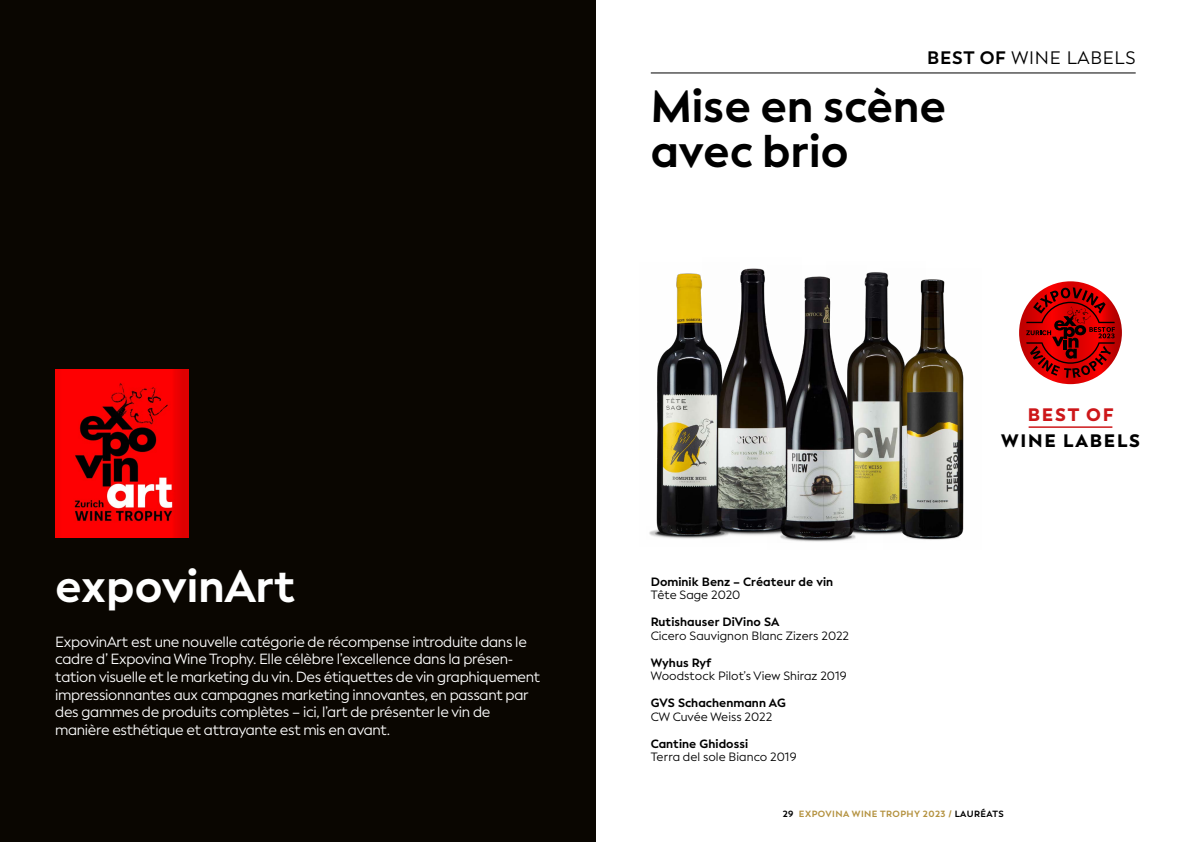
<style>
.page{position:relative;width:1191px;height:842px;background:#fff}
.page>*{position:absolute;margin:0;border:0;box-sizing:border-box;transform-origin:0 0}
.t1{font:700 45px/45px "Facundo";color:#000}
.t2{font:700 45px "Facundo";color:#fff}
.t3{font:18px "Facundo";letter-spacing:.04em;color:#000}
.t4{font:900 18px "Facundo";letter-spacing:.1em;color:#000}
.t5{font:900 18px "Facundo";letter-spacing:.1em;color:#cd171a}
.t6{font:14.7px/17.6px "Facundo";letter-spacing:-.02em;color:#fff}
.t7{font:12px "Facundo";letter-spacing:.005em;color:#000}
.t8{font:700 12px "Facundo";letter-spacing:.005em;color:#000}
.t9{font:700 9px "Facundo";letter-spacing:.05em;color:#b49240}
.s1{font-weight:700}
.s2{color:#000}
</style>
<div class="page">
<div style="left:0;top:0;width:595px;height:842px;background:#0a0601"></div>
<img style="left:867px;top:272px;width:16px;height:263px">
<img style="left:883px;top:272px;width:81px;height:268px">
<img style="left:802px;top:273px;width:65px;height:269px">
<img style="left:649px;top:273px;width:53px;height:266px">
<img style="left:699px;top:519px;width:106px;height:17px">
<img style="left:702px;top:268px;width:100px;height:274px">
<svg style="left:1019px;top:281px;width:103px;height:103px"></svg>
<svg style="left:1026px;top:287px;width:89px;height:91px"></svg>
<hr style="left:1028px;top:426px;width:84px;height:2px;background:#cd171a">
<img style="left:55px;top:370px;width:134px;height:167px">
<hr style="left:651px;top:73px;width:484px;height:1px;background:#000">
<h1 class="t2" style="left:55px;top:558px;width:242px">expovinArt</h1>
<p class="t6" style="left:55px;top:633px;width:486px">ExpovinArt est une nouvelle catégorie de récompense introduite dans le cadre d’ Expovina Wine Trophy. Elle célèbre l’excellence dans la présen&shy;tation visuelle et le marketing du vin. Des étiquettes de vin graphiquement impressionnantes aux campagnes marketing innovantes, en passant par des gammes de produits complètes – ici, l’art de présenter le vin de manière esthétique et attrayante est mis en avant.</p>
<p class="t3" style="left:927px;top:47px;width:210px"><span class="s1">BEST OF</span> WINE LABELS</p>
<h1 class="t1" style="left:651px;top:85px;width:297px">Mise en scène avec brio</h1>
<p class="t8" style="left:651px;top:574px;width:184px">Dominik Benz – Créateur de vin</p>
<p class="t7" style="left:651px;top:588px;width:91px">Tête Sage 2020</p>
<p class="t8" style="left:651px;top:615px;width:130px">Rutishauser DiVino SA</p>
<p class="t7" style="left:651px;top:629px;width:200px">Cicero Sauvignon Blanc Zizers 2022</p>
<p class="t8" style="left:651px;top:655px;width:62px">Wyhus Ryf</p>
<p class="t7" style="left:651px;top:669px;width:197px">Woodstock Pilot’s View Shiraz 2019</p>
<p class="t8" style="left:651px;top:696px;width:137px">GVS Schachenmann AG</p>
<p class="t7" style="left:651px;top:710px;width:123px">CW Cuvée Weiss 2022</p>
<p class="t8" style="left:651px;top:736px;width:99px">Cantine Ghidossi</p>
<p class="t7" style="left:651px;top:750px;width:147px">Terra del sole Bianco 2019</p>
<p class="t5" style="left:1027px;top:403px;width:87px">BEST OF</p>
<p class="t4" style="left:1001px;top:429px;width:140px">WINE LABELS</p>
<p class="t9" style="left:782px;top:808px;width:223px"><span class="s2">29</span> EXPOVINA WINE TROPHY 2023 / <span class="s2">LAURÉATS</span></p>
</div>
